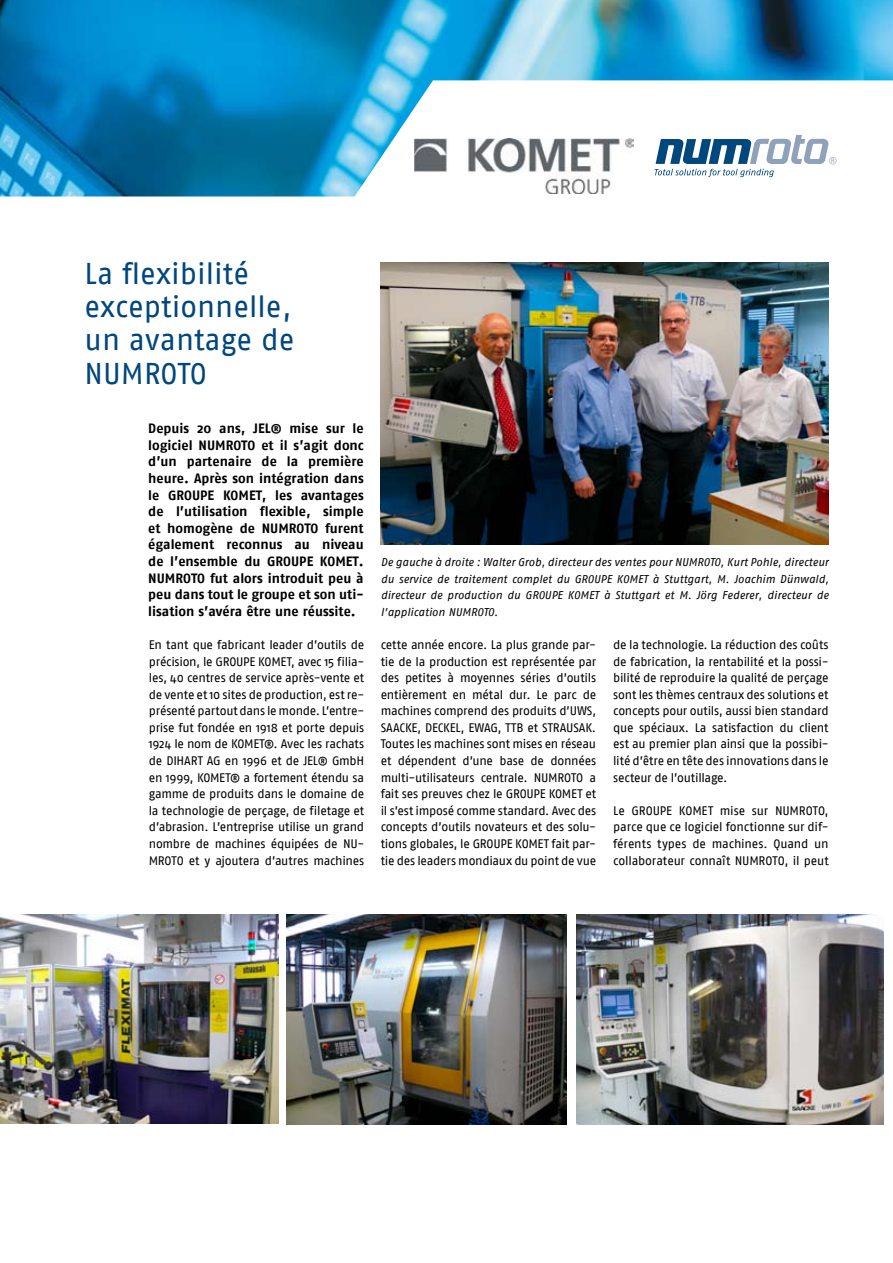
<style>
.page{position:relative;width:893px;height:1263px;background:#fff}
.page>*{position:absolute;margin:0;border:0;box-sizing:border-box;transform-origin:0 0}
.t1{font:30px/33.2px "Fago No";color:#00477d}
.t2{font:700 13.5px/16.6px "Fago No";color:#000;text-align:justify}
.t3{font:12.3px/16.6px "Fago No";letter-spacing:-.02em;color:#000;text-align:justify}
.t4{font:italic 11.25px/16.6px "Fago No";color:#000;text-align:justify}
</style>
<div class="page">
<img style="left:0;top:0;width:893px;height:196px">
<svg style="left:655px;top:135px;width:181px;height:42px"></svg>
<img style="left:381px;top:263px;width:448px;height:281px">
<img style="left:414px;top:138px;width:219px;height:55px">
<img style="left:0;top:914px;width:278px;height:209px">
<img style="left:287px;top:914px;width:280px;height:210px">
<img style="left:577px;top:914px;width:306px;height:210px">
<h1 class="t1" style="left:84px;top:257px;width:211px">La flexibilité exceptionnelle, un avantage de<br>NUMROTO</h1>
<p class="t2" style="left:148px;top:420px;width:217px">Depuis 20 ans, JEL® mise sur le logiciel NUMROTO et il s’agit donc d’un partenaire de la première heure. Après son intégration dans le GROUPE KOMET, les avantages de l’utilisation flexible, simple et homogène de NUMROTO furent également reconnus au niveau de l’ensemble du GROUPE KOMET.<br>NUMROTO fut alors introduit peu à peu dans tout le groupe et son uti&shy;lisation s’avéra être une réussite.</p>
<p class="t3" style="left:149px;top:636px;width:217px">En tant que fabricant leader d’outils de précision, le GROUPE KOMET, avec 15 filia&shy;les, 40 centres de service après-vente et de vente et 10 sites de production, est re&shy;présenté partout dans le monde. L’entre&shy;prise fut fondée en 1918 et porte depuis 1924 le nom de KOMET®. Avec les rachats de DIHART AG en 1996 et de JEL® GmbH en 1999, KOMET® a fortement étendu sa gamme de produits dans le domaine de la technologie de perçage, de filetage et d’abrasion. L’entreprise utilise un grand nombre de machines équipées de NU-MROTO et y ajoutera d’autres machines</p>
<p class="t3" style="left:381px;top:636px;width:217px">cette année encore. La plus grande par&shy;tie de la production est représentée par des petites à moyennes séries d’outils entièrement en métal dur. Le parc de machines comprend des produits d’UWS, SAACKE, DECKEL, EWAG, TTB et STRAUSAK.<br>Toutes les machines sont mises en réseau et dépendent d’une base de données multi-utilisateurs centrale. NUMROTO a fait ses preuves chez le GROUPE KOMET et il s’est imposé comme standard. Avec des concepts d’outils novateurs et des solu&shy;tions globales, le GROUPE KOMET fait par&shy;tie des leaders mondiaux du point de vue</p>
<p class="t3" style="left:613px;top:636px;width:217px">de la technologie. La réduction des coûts de fabrication, la rentabilité et la possi&shy;bilité de reproduire la qualité de perçage sont les thèmes centraux des solutions et concepts pour outils, aussi bien standard que spéciaux. La satisfaction du client est au premier plan ainsi que la possibi&shy;lité d’être en tête des innovations dans le secteur de l’outillage.</p>
<p class="t4" style="left:381px;top:554px;width:449px">De gauche à droite : Walter Grob, directeur des ventes pour NUMROTO, Kurt Pohle, directeur du service de traitement complet du GROUPE KOMET à Stuttgart, M. Joachim Dünwald, directeur de production du GROUPE KOMET à Stuttgart et M. Jörg Federer, directeur de l’application NUMROTO.</p>
<p class="t3" style="left:613px;top:802px;width:217px">Le GROUPE KOMET mise sur NUMROTO, parce que ce logiciel fonctionne sur dif&shy;férents types de machines. Quand un collaborateur connaît NUMROTO, il peut</p>
</div>
